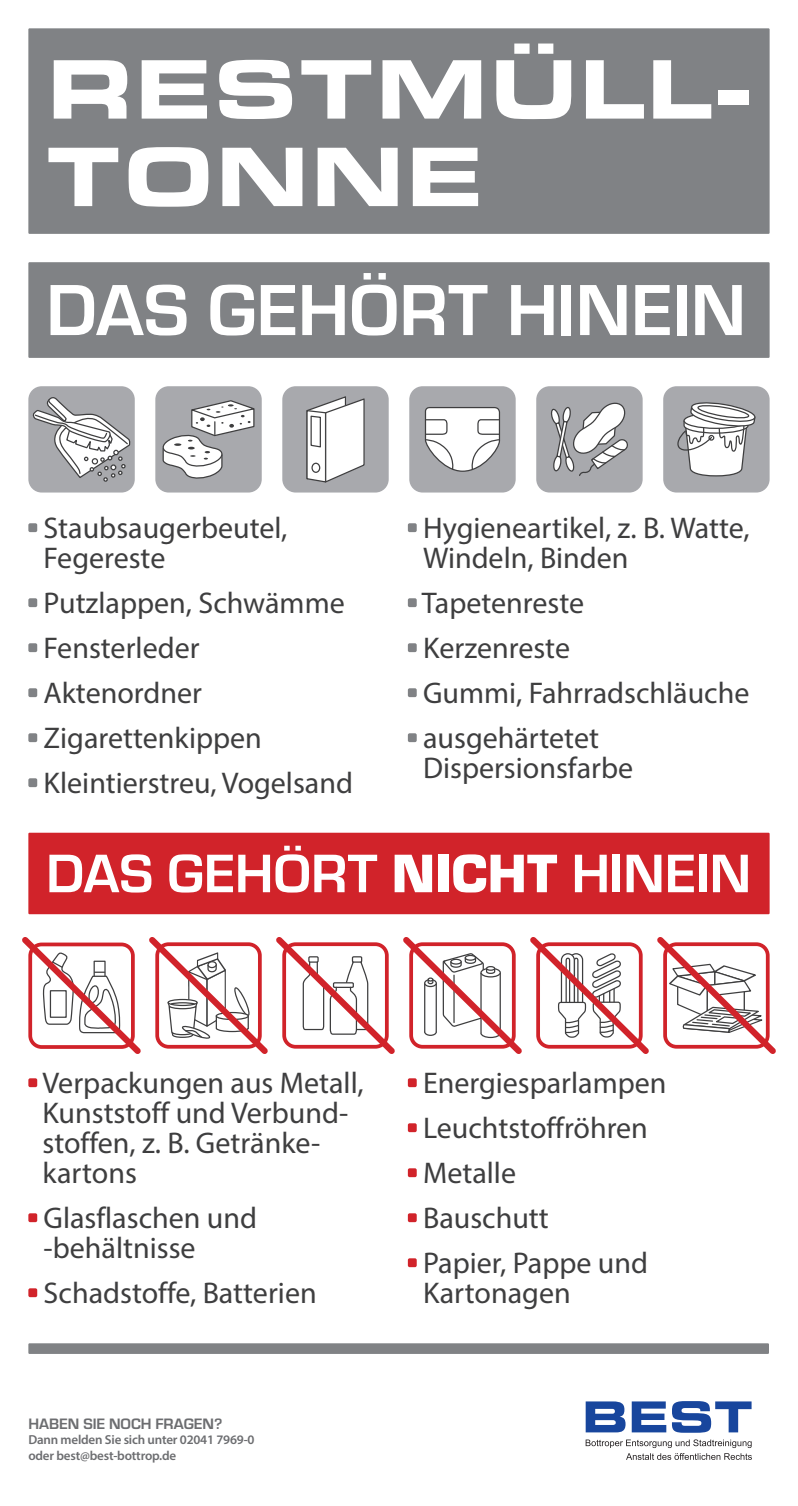
<style>
.page{position:relative;width:798px;height:1506px;background:#fff}
.page>*{position:absolute;margin:0;border:0;box-sizing:border-box;transform-origin:0 0}
.t1{font:900 87.5px/87.5px "Eurostile Ext";color:#fff}
.t2{font:700 75px "Eurostile";color:#fff}
.t3{font:700 56.25px "Eurostile";color:#fff}
.t4{font:30px/45px "Myriad Pro";color:#3e3e3f}
.t5{font:700 15.62px "Eurostile";color:#6c6d70}
.t6{font:600 13px/15.6px "Myriad Pro";letter-spacing:-.015em;color:#6c6d70}
.s1{font-weight:900}
</style>
<div class="page">
<div style="left:409px;top:386px;width:106px;height:107px;background:#a8a9ad;border-radius:13px"></div>
<div style="left:663px;top:386px;width:106px;height:107px;background:#a8a9ad;border-radius:13px"></div>
<div style="left:536px;top:386px;width:106px;height:107px;background:#a8a9ad;border-radius:13px"></div>
<div style="left:28px;top:386px;width:107px;height:107px;background:#a8a9ad;border-radius:13px"></div>
<div style="left:282px;top:386px;width:106px;height:107px;background:#a8a9ad;border-radius:13px"></div>
<div style="left:155px;top:386px;width:106px;height:107px;background:#a8a9ad;border-radius:13px"></div>
<div style="left:28px;top:262px;width:741px;height:96px;background:#808285"></div>
<div style="left:28px;top:833px;width:741px;height:81px;background:#d1232a"></div>
<div style="left:28px;top:523px;width:9px;height:9px;background:#808285;border-radius:2px"></div>
<div style="left:28px;top:598px;width:9px;height:9px;background:#808285;border-radius:2px"></div>
<div style="left:28px;top:643px;width:9px;height:9px;background:#808285;border-radius:2px"></div>
<div style="left:28px;top:688px;width:9px;height:9px;background:#808285;border-radius:2px"></div>
<div style="left:28px;top:733px;width:9px;height:9px;background:#808285;border-radius:2px"></div>
<div style="left:28px;top:778px;width:9px;height:9px;background:#808285;border-radius:2px"></div>
<div style="left:407px;top:523px;width:9px;height:9px;background:#808285;border-radius:2px"></div>
<div style="left:407px;top:598px;width:9px;height:9px;background:#808285;border-radius:2px"></div>
<div style="left:407px;top:643px;width:9px;height:9px;background:#808285;border-radius:2px"></div>
<div style="left:407px;top:688px;width:9px;height:9px;background:#808285;border-radius:2px"></div>
<div style="left:407px;top:733px;width:9px;height:9px;background:#808285;border-radius:2px"></div>
<div style="left:28px;top:1078px;width:9px;height:9px;background:#d1232a;border-radius:2px"></div>
<div style="left:28px;top:1213px;width:9px;height:9px;background:#d1232a;border-radius:2px"></div>
<div style="left:28px;top:1288px;width:9px;height:9px;background:#d1232a;border-radius:2px"></div>
<div style="left:407px;top:1078px;width:9px;height:9px;background:#d1232a;border-radius:2px"></div>
<div style="left:407px;top:1123px;width:9px;height:9px;background:#d1232a;border-radius:2px"></div>
<div style="left:407px;top:1168px;width:9px;height:9px;background:#d1232a;border-radius:2px"></div>
<div style="left:407px;top:1213px;width:9px;height:9px;background:#d1232a;border-radius:2px"></div>
<div style="left:407px;top:1258px;width:9px;height:9px;background:#d1232a;border-radius:2px"></div>
<div style="left:28px;top:28px;width:741px;height:206px;background:#808285"></div>
<svg style="left:585px;top:1401px;width:166px;height:32px"></svg>
<svg style="left:585px;top:1439px;width:166px;height:21px"></svg>
<div style="left:28px;top:1343px;width:740px;height:11px;background:#808285"></div>
<svg style="left:306px;top:396px;width:59px;height:87px"></svg>
<svg style="left:32px;top:397px;width:99px;height:207px"></svg>
<svg style="left:551px;top:402px;width:77px;height:74px"></svg>
<svg style="left:162px;top:400px;width:93px;height:79px"></svg>
<svg style="left:424px;top:407px;width:76px;height:65px"></svg>
<svg style="left:677px;top:402px;width:79px;height:75px"></svg>
<svg style="left:22px;top:937px;width:754px;height:117px"></svg>
<h1 class="t1" style="left:46px;top:39px;width:704px">RESTMÜLL-<br>TONNE</h1>
<h2 class="t2" style="left:46px;top:256px;width:701px">DAS GEHÖRT HINEIN</h2>
<p class="t4" style="left:44px;top:513px;width:245px;line-height:30px">Staubsaugerbeutel,<br>Fegereste</p>
<p class="t4" style="left:44px;top:580px;width:311px">Putzlappen, Schwämme<br>Fensterleder<br>Aktenordner<br>Zigarettenkippen<br>Kleintierstreu, Vogelsand</p>
<p class="t4" style="left:423px;top:513px;width:328px;line-height:30px">Hygieneartikel, z. B. Watte,<br>Windeln, Binden</p>
<p class="t4" style="left:421px;top:580px;width:329px">Tapetenreste<br>Kerzenreste<br>Gummi, Fahrradschläuche ausgehärtetet</p>
<p class="t4" style="left:423px;top:745px;width:211px">Dispersionsfarbe</p>
<h3 class="t3" style="left:46px;top:833px;width:706px">DAS GEHÖRT <span class="s1">NICHT</span> HINEIN</h3>
<p class="t4" style="left:42px;top:1068px;width:322px;line-height:30px">Verpackungen aus Metall,<br>Kunststoff und Verbund&shy;stoffen, z. B. Getränke&shy;kartons</p>
<p class="t4" style="left:44px;top:1203px;width:215px;line-height:30px">Glasflaschen und -behältnisse</p>
<p class="t4" style="left:44px;top:1270px;width:274px">Schadstoffe, Batterien</p>
<p class="t5" style="left:28px;top:1412px;width:195px">HABEN SIE NOCH FRAGEN?</p>
<p class="t6" style="left:28px;top:1432px;width:228px">Dann melden Sie sich unter 02041 7969-0 oder best@best-bottrop.de</p>
<p class="t4" style="left:423px;top:1060px;width:245px">Energiesparlampen<br>Leuchtstoffröhren<br>Metalle<br>Bauschutt<br>Papier, Pappe und</p>
<p class="t4" style="left:423px;top:1270px;width:149px">Kartonagen</p>
</div>
